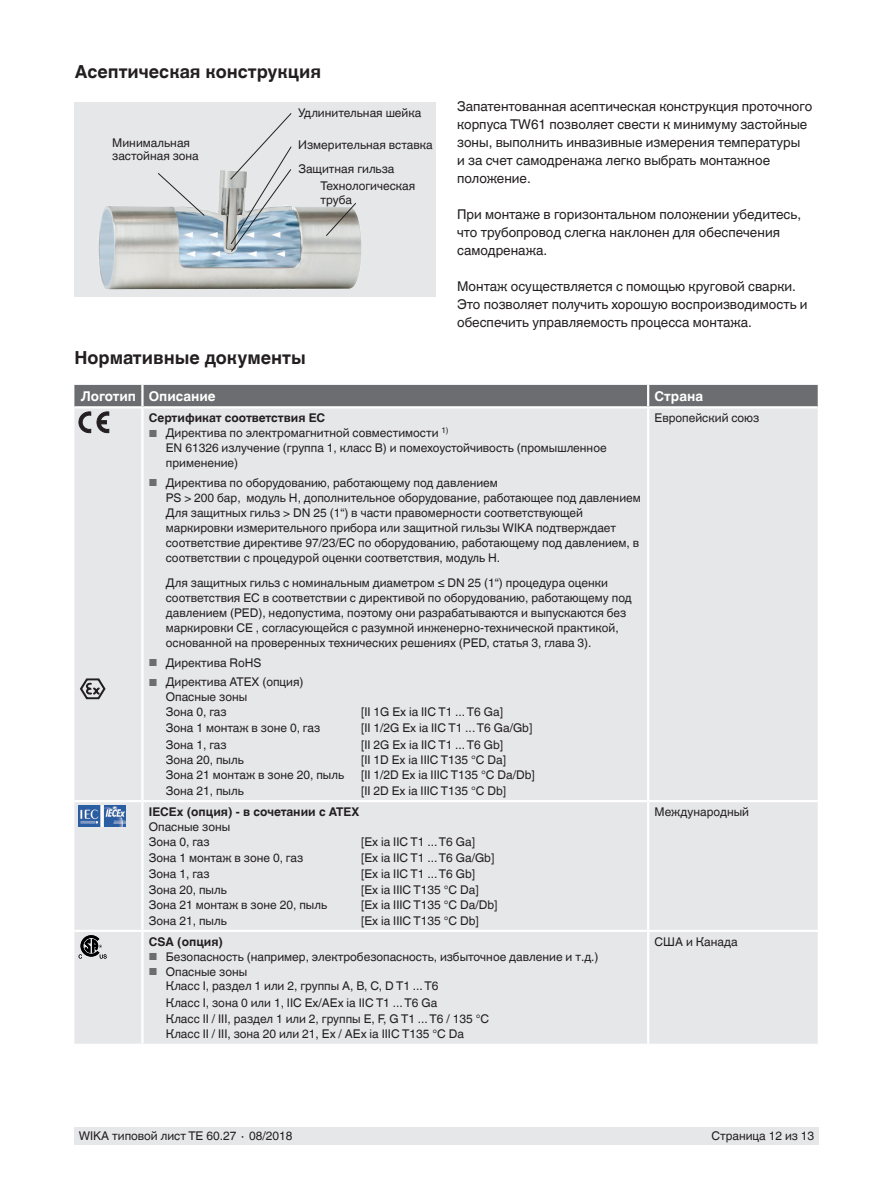
<style>
.page{position:relative;width:893px;height:1188px;background:#fff}
.page>*{position:absolute;margin:0;border:0;box-sizing:border-box;transform-origin:0 0}
.t1{font:700 18px "Helvetica World";color:#231f20}
.t2{font:13.5px/18px "Helvetica World";color:#231f20}
.t3{font:700 13.5px "Helvetica World";color:#fff}
.t4{font:12px/15px "Helvetica World";color:#231f20}
.t5{font:700 12px "Helvetica World";color:#231f20}
.s1{font-size:10.2px;color:#6c6d70}
</style>
<div class="page">
<div style="left:74px;top:1128px;width:745px;height:17px;background:#e6e7e9"></div>
<div style="left:74px;top:102px;width:362px;height:195px;background:#e6e7e9"></div>
<img style="left:98px;top:170px;width:264px;height:120px">
<svg style="left:229px;top:113px;width:63px;height:139px"></svg>
<svg style="left:325px;top:202px;width:32px;height:35px"></svg>
<svg style="left:157px;top:172px;width:48px;height:45px"></svg>
<div style="left:74px;top:433px;width:744px;height:611px;background:#e6e7e9"></div>
<hr style="left:142px;top:930px;width:506px;height:2px;background:#fff">
<hr style="left:74px;top:800px;width:68px;height:2px;background:#fff">
<hr style="left:142px;top:800px;width:506px;height:2px;background:#fff">
<hr style="left:648px;top:800px;width:170px;height:2px;background:#fff">
<hr style="left:648px;top:930px;width:170px;height:2px;background:#fff">
<hr style="left:647px;top:932px;width:2px;height:112px;background:#fff">
<hr style="left:74px;top:930px;width:68px;height:2px;background:#fff">
<hr style="left:141px;top:932px;width:3px;height:112px;background:#fff">
<hr style="left:647px;top:408px;width:2px;height:392px;background:#fff">
<hr style="left:647px;top:802px;width:2px;height:128px;background:#fff">
<hr style="left:141px;top:408px;width:3px;height:392px;background:#fff">
<hr style="left:141px;top:802px;width:3px;height:128px;background:#fff">
<svg style="left:74px;top:385px;width:744px;height:48px;background:#afb0b2"></svg>
<svg style="left:80px;top:678px;width:26px;height:22px"></svg>
<img style="left:79px;top:805px;width:47px;height:22px">
<svg style="left:79px;top:935px;width:28px;height:23px"></svg>
<h1 class="t1" style="left:75px;top:61px;width:248px">Асептическая конструкция</h1>
<p class="t4" style="left:298px;top:105px;width:125px">Удлинительная шейка</p>
<p class="t4" style="left:298px;top:132px;width:136px;line-height:24px">Измерительная вставка<br>Защитная гильза</p>
<p class="t4" style="left:321px;top:179px;width:96px;line-height:13.5px">Технологическая труба</p>
<p class="t4" style="left:112px;top:136px;width:88px;line-height:13.5px">Минимальная застойная зона</p>
<p class="t2" style="left:457px;top:97px;width:357px">Запатентованная асептическая конструкция проточного корпуса TW61 позволяет свести к минимуму застойные зоны, выполнить инвазивные измерения температуры<br>и за счет самодренажа легко выбрать монтажное положение.</p>
<p class="t2" style="left:457px;top:205px;width:345px">При монтаже в горизонтальном положении убедитесь, что трубопровод слегка наклонен для обеспечения самодренажа.</p>
<p class="t2" style="left:457px;top:277px;width:352px">Монтаж осуществляется с помощью круговой сварки.<br>Это позволяет получить хорошую воспроизводимость и обеспечить управляемость процесса монтажа.</p>
<h1 class="t1" style="left:74px;top:347px;width:233px">Нормативные документы</h1>
<p class="t3" style="left:81px;top:388px;width:136px">Логотип Описание</p>
<p class="t3" style="left:654px;top:388px;width:50px">Страна</p>
<p class="t5" style="left:149px;top:411px;width:178px">Сертификат соответствия ЕС</p>
<p class="t4" style="left:166px;top:426px;width:442px;text-indent:-17px"><span class="s1">■</span> Директива по электромагнитной совместимости <sup>1)<br></sup>EN 61326 излучение (группа 1, класс B) и помехоустойчивость (промышленное применение)</p>
<p class="t4" style="left:166px;top:475px;width:476px;text-indent:-17px"><span class="s1">■</span> Директива по оборудованию, работающему под давлением<br>PS &gt; 200 бар, модуль H, дополнительное оборудование, работающее под давлением Для защитных гильз &gt; DN 25 (1“) в части правомерности соответствующей маркировки измерительного прибора или защитной гильзы WIKA подтверждает соответствие директиве 97/23/EC по оборудованию, работающему под давлением, в соответствии с процедурой оценки соответствия, модуль H.</p>
<p class="t4" style="left:166px;top:576px;width:468px">Для защитных гильз с номинальным диаметром ≤ DN 25 (1“) процедура оценки соответствия EC в соответствии с директивой по оборудованию, работающему под давлением (PED), недопустима, поэтому они разрабатываются и выпускаются без маркировки CE , согласующейся с разумной инженерно-технической практикой, основанной на проверенных технических решениях (PED, статья 3, глава 3).</p>
<p class="t4" style="left:149px;top:655px;width:114px"><span class="s1">■</span> Директива RoHS</p>
<p class="t4" style="left:166px;top:675px;width:139px;text-indent:-17px"><span class="s1">■</span> Директива ATEX (опция)<br>Опасные зоны<br>Зона 0, газ</p>
<p class="t4" style="left:654px;top:411px;width:106px">Европейский союз</p>
<p class="t4" style="left:361px;top:704px;width:143px">[II 1G Ex ia IIC T1 ... T6 Ga]</p>
<p class="t4" style="left:166px;top:721px;width:156px">Зона 1 монтаж в зоне 0, газ</p>
<p class="t4" style="left:361px;top:721px;width:173px">[II 1/2G Ex ia IIC T1 ... T6 Ga/Gb]</p>
<p class="t4" style="left:166px;top:737px;width:62px">Зона 1, газ</p>
<p class="t4" style="left:361px;top:737px;width:144px">[II 2G Ex ia IIC T1 ... T6 Gb]</p>
<p class="t4" style="left:166px;top:752px;width:79px">Зона 20, пыль</p>
<p class="t4" style="left:361px;top:752px;width:147px">[II 1D Ex ia IIIC T135 °C Da]</p>
<p class="t4" style="left:166px;top:768px;width:180px">Зона 21 монтаж в зоне 20, пыль</p>
<p class="t4" style="left:361px;top:768px;width:175px">[II 1/2D Ex ia IIIC T135 °C Da/Db]</p>
<p class="t4" style="left:166px;top:783px;width:79px">Зона 21, пыль</p>
<p class="t4" style="left:361px;top:783px;width:147px">[II 2D Ex ia IIIC T135 °C Db]</p>
<p class="t5" style="left:149px;top:805px;width:212px">IECEx (опция) - в сочетании с ATEX</p>
<p class="t4" style="left:149px;top:820px;width:83px;line-height:14.5px">Опасные зоны<br>Зона 0, газ</p>
<p class="t4" style="left:361px;top:834px;width:115px">[Ex ia IIC T1 ... T6 Ga]</p>
<p class="t4" style="left:149px;top:850px;width:156px">Зона 1 монтаж в зоне 0, газ</p>
<p class="t4" style="left:361px;top:850px;width:135px">[Ex ia IIC T1 ... T6 Ga/Gb]</p>
<p class="t4" style="left:149px;top:867px;width:62px">Зона 1, газ</p>
<p class="t4" style="left:361px;top:867px;width:116px">[Ex ia IIC T1 ... T6 Gb]</p>
<p class="t4" style="left:149px;top:882px;width:79px">Зона 20, пыль</p>
<p class="t4" style="left:361px;top:882px;width:119px">[Ex ia IIIC T135 °C Da]</p>
<p class="t4" style="left:149px;top:898px;width:180px">Зона 21 монтаж в зоне 20, пыль</p>
<p class="t4" style="left:361px;top:898px;width:138px">[Ex ia IIIC T135 °C Da/Db]</p>
<p class="t4" style="left:149px;top:913px;width:79px">Зона 21, пыль</p>
<p class="t4" style="left:361px;top:913px;width:119px">[Ex ia IIIC T135 °C Db]</p>
<p class="t5" style="left:149px;top:935px;width:76px">CSA (опция)</p>
<p class="t4" style="left:149px;top:949px;width:451px"><span class="s1">■</span> Безопасность (например, электробезопасность, избыточное давление и т.д.)</p>
<p class="t4" style="left:166px;top:964px;width:274px;line-height:14.5px;text-indent:-17px"><span class="s1">■</span> Опасные зоны<br>Класс I, раздел 1 или 2, группы A, B, C, D T1 ... T6</p>
<p class="t4" style="left:166px;top:995px;width:325px;line-height:15.9px">Класс I, зона 0 или 1, IIC Ex/AEx ia IIC T1 ... T6 Ga<br>Класс II / III, раздел 1 или 2, группы E, F, G T1 ... T6 / 135 °C<br>Класс II / III, зона 20 или 21, Ex / AEx ia IIIC T135 °C Da</p>
<p class="t4" style="left:654px;top:805px;width:96px">Международный</p>
<p class="t4" style="left:654px;top:934px;width:85px">США и Канада</p>
<p class="t4" style="left:79px;top:1129px;width:215px">WIKA типовой лист TE 60.27 ∙ 08/2018</p>
<p class="t4" style="left:711px;top:1129px;width:104px">Страница 12 из 13</p>
</div>
